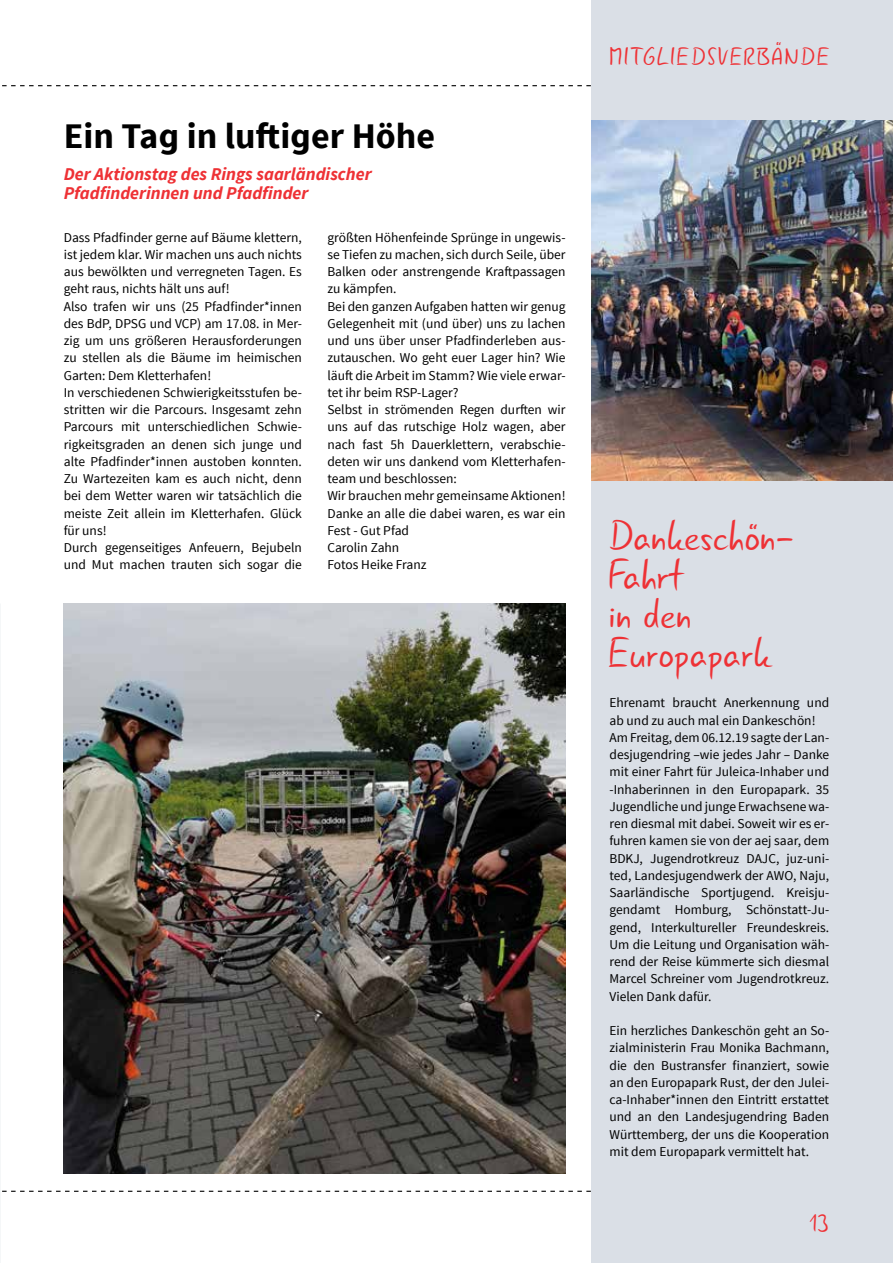
<style>
.page{position:relative;width:893px;height:1263px;background:#fff}
.page>*{position:absolute;margin:0;border:0;box-sizing:border-box;transform-origin:0 0}
.t1{font:43.5px/39px "Gunny Rewritten";color:#ee3135}
.t2{font:700 36px "Source Sans Pro";color:#000}
.t3{font:25.5px "Gunny Rewritten";letter-spacing:.07em;color:#ee3135}
.t4{font:italic 700 18px/19.5px "Source Sans Pro";color:#ee3135}
.t5{font:13.5px/17.2px "Source Sans Pro";color:#000}
</style>
<div class="page">
<svg style="left:2px;top:85px;width:589px;height:1px"></svg>
<svg style="left:2px;top:1191px;width:589px;height:1px"></svg>
<div style="left:591px;top:0;width:302px;height:1263px;background:#dadfe6"></div>
<img style="left:64px;top:604px;width:502px;height:569px">
<img style="left:591px;top:121px;width:302px;height:360px">
<p class="t2" style="left:64px;top:113px;width:373px">Ein Tag in luftiger Höhe</p>
<p class="t4" style="left:64px;top:164px;width:309px">Der Aktionstag des Rings saarländischer<br>Pfadfinderinnen und Pfadfinder</p>
<p class="t5" style="left:64px;top:229px;width:240px">Dass Pfadfinder gerne auf Bäume klettern, ist jedem klar. Wir machen uns auch nichts aus bewölkten und verregneten Tagen. Es geht raus, nichts hält uns auf!<br>Also trafen wir uns (25 Pfadfinder*innen des BdP, DPSG und VCP) am 17.08. in Mer&shy;zig um uns größeren Herausforderungen zu stellen als die Bäume im heimischen Garten: Dem Kletterhafen!<br>In verschiedenen Schwierigkeitsstufen be&shy;stritten wir die Parcours. Insgesamt zehn Parcours mit unterschiedlichen Schwie&shy;rigkeitsgraden an denen sich junge und alte Pfadfinder*innen austoben konnten.<br>Zu Wartezeiten kam es auch nicht, denn bei dem Wetter waren wir tatsächlich die meiste Zeit allein im Kletterhafen. Glück für uns!<br>Durch gegenseitiges Anfeuern, Bejubeln und Mut machen trauten sich sogar die</p>
<p class="t5" style="left:327px;top:229px;width:240px">größten Höhenfeinde Sprünge in ungewis&shy;se Tiefen zu machen, sich durch Seile, über Balken oder anstrengende Kraftpassagen zu kämpfen.<br>Bei den ganzen Aufgaben hatten wir genug Gelegenheit mit (und über) uns zu lachen und uns über unser Pfadfinderleben aus&shy;zutauschen. Wo geht euer Lager hin? Wie läuft die Arbeit im Stamm? Wie viele erwar&shy;tet ihr beim RSP-Lager?<br>Selbst in strömenden Regen durften wir uns auf das rutschige Holz wagen, aber nach fast 5h Dauerklettern, verabschie&shy;deten wir uns dankend vom Kletterhafen&shy;team und beschlossen:<br>Wir brauchen mehr gemeinsame Aktionen!<br>Danke an alle die dabei waren, es war ein Fest - Gut Pfad<br>Carolin Zahn<br>Fotos Heike Franz</p>
<p class="t3" style="left:609px;top:41px;width:218px">mitgliedsverbände</p>
<p class="t1" style="left:608px;top:518px;width:187px">Dankeschön-<br>Fahrt<br>in den<br>Europapark</p>
<p class="t5" style="left:609px;top:694px;width:221px">Ehrenamt braucht Anerkennung und ab und zu auch mal ein Dankeschön!<br>Am Freitag, dem 06.12.19 sagte der Lan&shy;desjugendring –wie jedes Jahr – Danke mit einer Fahrt für Juleica-Inhaber und -Inhaberinnen in den Europapark. 35<br>Jugendliche und junge Erwachsene wa&shy;ren diesmal mit dabei. Soweit wir es er&shy;fuhren kamen sie von der aej saar, dem BDKJ, Jugendrotkreuz DAJC, juz-uni&shy;ted, Landesjugendwerk der AWO, Naju, Saarländische Sportjugend. Kreisju&shy;gendamt Homburg, Schönstatt-Ju&shy;gend, Interkultureller Freundeskreis.<br>Um die Leitung und Organisation wäh&shy;rend der Reise kümmerte sich diesmal Marcel Schreiner vom Jugendrotkreuz.<br>Vielen Dank dafür.</p>
<p class="t5" style="left:609px;top:1022px;width:221px;text-align:justify">Ein herzliches Dankeschön geht an So&shy;zialministerin Frau Monika Bachmann, die den Bustransfer finanziert, sowie an den Europapark Rust, der den Julei&shy;ca-Inhaber*innen den Eintritt erstattet und an den Landesjugendring Baden Württemberg, der uns die Kooperation mit dem Europapark vermittelt hat.</p>
<p class="t3" style="left:809px;top:1207px;width:21px">13</p>
</div>
